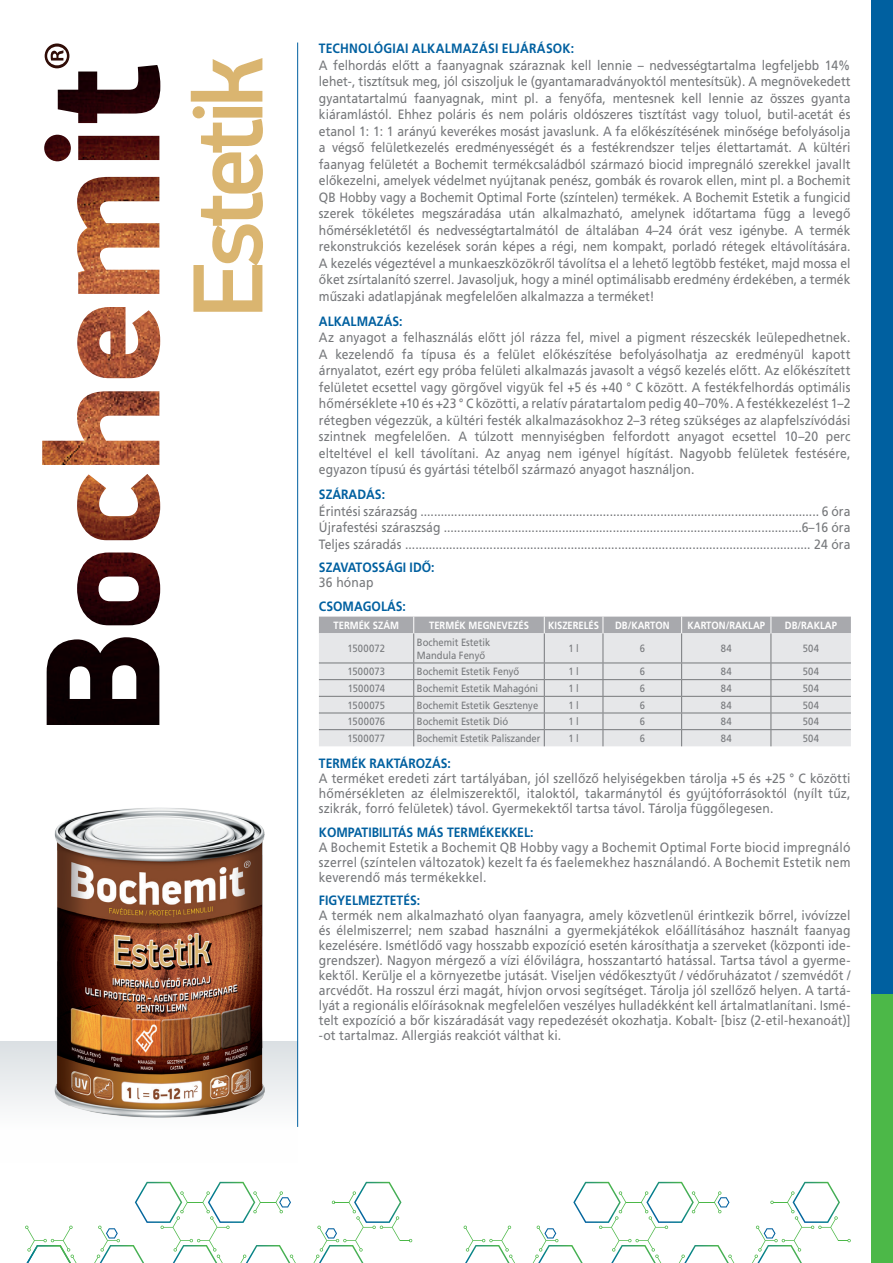
<style>
.page{position:relative;width:893px;height:1263px;background:#fff}
.page>*{position:absolute;margin:0;border:0;box-sizing:border-box;transform-origin:0 0}
.t1{font:13.5px/16.5px "Frutiger CE";letter-spacing:.005em;color:#76787b;text-align:justify;scale:.9 1}
.t2{font:700 13.5px "Frutiger CE";color:#0060a0;scale:.9 1}
.t3{font:10.5px/13px "Frutiger CE";color:#76787b;scale:.9 1}
.t4{font:700 10.5px "Frutiger CE";color:#fff;scale:.9 1}
.t5{font:10.5px "Frutiger CE";letter-spacing:.02em;color:#76787b;scale:.9 1}
</style>
<div class="page">
<svg style="left:319px;top:617px;width:532px;height:129px;background:#d9dadc"></svg>
<div style="left:872px;top:0;width:21px;height:1087px;background:#0060a0"></div>
<div style="left:872px;top:995px;width:21px;height:268px;background:#4cb848"></div>
<svg style="left:25px;top:1225px;width:52px;height:38px"></svg>
<svg style="left:94px;top:1182px;width:202px;height:81px"></svg>
<svg style="left:313px;top:1182px;width:99px;height:81px"></svg>
<svg style="left:464px;top:1225px;width:51px;height:38px"></svg>
<svg style="left:532px;top:1182px;width:203px;height:81px"></svg>
<svg style="left:752px;top:1182px;width:99px;height:81px"></svg>
<div style="left:0;top:1042px;width:298px;height:121px;background:linear-gradient(to bottom,#dde2e5,#fff)"></div>
<hr style="left:297px;top:43px;width:1px;height:1084px;background:#0060a0">
<img style="left:42px;top:65px;width:118px;height:660px">
<svg style="left:45px;top:43px;width:24px;height:25px"></svg>
<svg style="left:191px;top:58px;width:72px;height:254px"></svg>
<img style="left:43px;top:807px;width:235px;height:320px">
<p class="t2" style="left:319px;top:41px;width:285px">TECHNOLÓGIAI ALKALMAZÁSI ELJÁRÁSOK:</p>
<p class="t1" style="left:319px;top:57px;width:592px">A felhordás előtt a faanyagnak száraznak kell lennie – nedvességtartalma legfeljebb 14% lehet-, tisztítsuk meg, jól csiszoljuk le (gyantamaradványoktól mentesítsük). A megnövekedett gyantatartalmú faanyagnak, mint pl. a fenyőfa, mentesnek kell lennie az összes gyanta kiáramlástól. Ehhez poláris és nem poláris oldószeres tisztítást vagy toluol, butil-acetát és etanol 1: 1: 1 arányú keverékes mosást javaslunk. A fa előkészítésének minősége befolyásolja a végső felületkezelés eredményességét és a festékrendszer teljes élettartamát. A kültéri faanyag felületét a Bochemit termékcsaládból származó biocid impregnáló szerekkel javallt előkezelni, amelyek védelmet nyújtanak penész, gombák és rovarok ellen, mint pl. a Bochemit QB Hobby vagy a Bochemit Optimal Forte (színtelen) termékek. A Bochemit Estetik a fungicid szerek tökéletes megszáradása után alkalmazható, amelynek időtartama függ a levegő hőmérsékletétől és nedvességtartalmától de általában 4–24 órát vesz igénybe. A termék rekonstrukciós kezelések során képes a régi, nem kompakt, porladó rétegek eltávolítására.<br>A kezelés végeztével a munkaeszközökről távolítsa el a lehető legtöbb festéket, majd mossa el őket zsírtalanító szerrel. Javasoljuk, hogy a minél optimálisabb eredmény érdekében, a termék műszaki adatlapjának megfelelően alkalmazza a terméket!</p>
<p class="t2" style="left:319px;top:313px;width:95px">ALKALMAZÁS:</p>
<p class="t1" style="left:319px;top:329px;width:592px">Az anyagot a felhasználás előtt jól rázza fel, mivel a pigment részecskék leülepedhetnek.<br>A kezelendő fa típusa és a felület előkészítése befolyásolhatja az eredményül kapott árnyalatot, ezért egy próba felületi alkalmazás javasolt a végső kezelés előtt. Az előkészített felületet ecsettel vagy görgővel vigyük fel +5 és +40 ° C között. A festékfelhordás optimális hőmérséklete +10 és +23 ° C közötti, a relatív páratartalom pedig 40–70%. A festékkezelést 1–2 rétegben végezzük, a kültéri festék alkalmazásokhoz 2–3 réteg szükséges az alapfelszívódási szintnek megfelelően. A túlzott mennyiségben felfordott anyagot ecsettel 10–20 perc elteltével el kell távolítani. Az anyag nem igényel hígítást. Nagyobb felületek festésére, egyazon típusú és gyártási tételből származó anyagot használjon.</p>
<p class="t2" style="left:319px;top:487px;width:75px">SZÁRADÁS:</p>
<p class="t1" style="left:319px;top:503px;width:592px">Érintési szárazság ...................................................................................................................... 6 óra Újrafestési száraszság ..........................................................................................................6–16 óra Teljes száradás ........................................................................................................................ 24 óra</p>
<p class="t2" style="left:319px;top:560px;width:130px">SZAVATOSSÁGI IDŐ:</p>
<p class="t1" style="left:319px;top:574px;width:62px">36 hónap</p>
<p class="t2" style="left:319px;top:598px;width:98px">CSOMAGOLÁS:</p>
<p class="t4" style="left:333px;top:619px;width:74px">TERMÉK SZÁM</p>
<p class="t4" style="left:429px;top:619px;width:112px">TERMÉK MEGNEVEZÉS</p>
<p class="t4" style="left:548px;top:619px;width:58px">KISZERELÉS</p>
<p class="t4" style="left:615px;top:619px;width:62px">DB/KARTON</p>
<p class="t4" style="left:687px;top:619px;width:88px">KARTON/RAKLAP</p>
<p class="t4" style="left:785px;top:619px;width:59px">DB/RAKLAP</p>
<p class="t3" style="left:347px;top:642px;width:43px">1500072</p>
<p class="t3" style="left:417px;top:635px;width:83px">Bochemit Estetik<br>Mandula Fenyő</p>
<p class="t3" style="left:568px;top:642px;width:13px">1 l</p>
<p class="t3" style="left:640px;top:642px;width:7px">6</p>
<p class="t3" style="left:721px;top:642px;width:14px">84</p>
<p class="t3" style="left:803px;top:642px;width:20px">504</p>
<p class="t3" style="left:347px;top:665px;width:43px">1500073</p>
<p class="t3" style="left:417px;top:665px;width:115px">Bochemit Estetik Fenyő</p>
<p class="t3" style="left:568px;top:665px;width:13px">1 l</p>
<p class="t3" style="left:640px;top:665px;width:7px">6</p>
<p class="t3" style="left:721px;top:665px;width:14px">84</p>
<p class="t3" style="left:803px;top:665px;width:20px">504</p>
<p class="t3" style="left:348px;top:682px;width:43px">1500074</p>
<p class="t3" style="left:417px;top:682px;width:136px">Bochemit Estetik Mahagóni</p>
<p class="t3" style="left:568px;top:682px;width:13px">1 l</p>
<p class="t3" style="left:640px;top:682px;width:7px">6</p>
<p class="t3" style="left:721px;top:682px;width:14px">84</p>
<p class="t3" style="left:803px;top:682px;width:20px">504</p>
<p class="t3" style="left:348px;top:698px;width:43px">1500075</p>
<p class="t3" style="left:417px;top:698px;width:136px">Bochemit Estetik Gesztenye</p>
<p class="t3" style="left:568px;top:698px;width:13px">1 l</p>
<p class="t3" style="left:640px;top:698px;width:7px">6</p>
<p class="t3" style="left:721px;top:698px;width:14px">84</p>
<p class="t3" style="left:803px;top:698px;width:20px">504</p>
<p class="t3" style="left:348px;top:715px;width:43px">1500076</p>
<p class="t3" style="left:417px;top:715px;width:103px">Bochemit Estetik Dió</p>
<p class="t3" style="left:568px;top:715px;width:13px">1 l</p>
<p class="t3" style="left:640px;top:715px;width:7px">6</p>
<p class="t3" style="left:721px;top:715px;width:14px">84</p>
<p class="t3" style="left:803px;top:715px;width:20px">504</p>
<p class="t5" style="left:347px;top:732px;width:43px">1500077</p>
<p class="t3" style="left:417px;top:732px;width:139px">Bochemit Estetik Paliszander</p>
<p class="t3" style="left:568px;top:732px;width:13px">1 l</p>
<p class="t3" style="left:640px;top:732px;width:7px">6</p>
<p class="t3" style="left:721px;top:732px;width:14px">84</p>
<p class="t3" style="left:803px;top:732px;width:20px">504</p>
<p class="t2" style="left:319px;top:756px;width:148px">TERMÉK RAKTÁROZÁS:</p>
<p class="t1" style="left:319px;top:771px;width:592px;line-height:15px">A terméket eredeti zárt tartályában, jól szellőző helyiségekben tárolja +5 és +25 ° C közötti hőmérsékleten az élelmiszerektől, italoktól, takarmánytól és gyújtóforrásoktól (nyílt tűz, szikrák, forró felületek) távol. Gyermekektől tartsa távol. Tárolja függőlegesen.</p>
<p class="t2" style="left:319px;top:824px;width:240px">KOMPATIBILITÁS MÁS TERMÉKEKKEL:</p>
<p class="t1" style="left:319px;top:839px;width:592px;line-height:15px">A Bochemit Estetik a Bochemit QB Hobby vagy a Bochemit Optimal Forte biocid impregnáló szerrel (színtelen változatok) kezelt fa és faelemekhez használandó. A Bochemit Estetik nem keverendő más termékekkel.</p>
<p class="t2" style="left:319px;top:893px;width:114px">FIGYELMEZTETÉS:</p>
<p class="t1" style="left:319px;top:908px;width:592px;line-height:15px">A termék nem alkalmazható olyan faanyagra, amely közvetlenül érintkezik bőrrel, ivóvízzel és élelmiszerrel; nem szabad használni a gyermekjátékok előállításához használt faanyag kezelésére. Ismétlődő vagy hosszabb expozíció esetén károsíthatja a szerveket (központi ide&shy;grendszer). Nagyon mérgező a vízi élővilágra, hosszantartó hatással. Tartsa távol a gyerme&shy;kektől. Kerülje el a környezetbe jutását. Viseljen védőkesztyűt / védőruházatot / szemvédőt / arcvédőt. Ha rosszul érzi magát, hívjon orvosi segítséget. Tárolja jól szellőző helyen. A tartá&shy;lyát a regionális előírásoknak megfelelően veszélyes hulladékként kell ártalmatlanítani. Ismé&shy;telt expozíció a bőr kiszáradását vagy repedezését okozhatja. Kobalt- [bisz (2-etil-hexanoát)] -ot tartalmaz. Allergiás reakciót válthat ki.</p>
</div>
